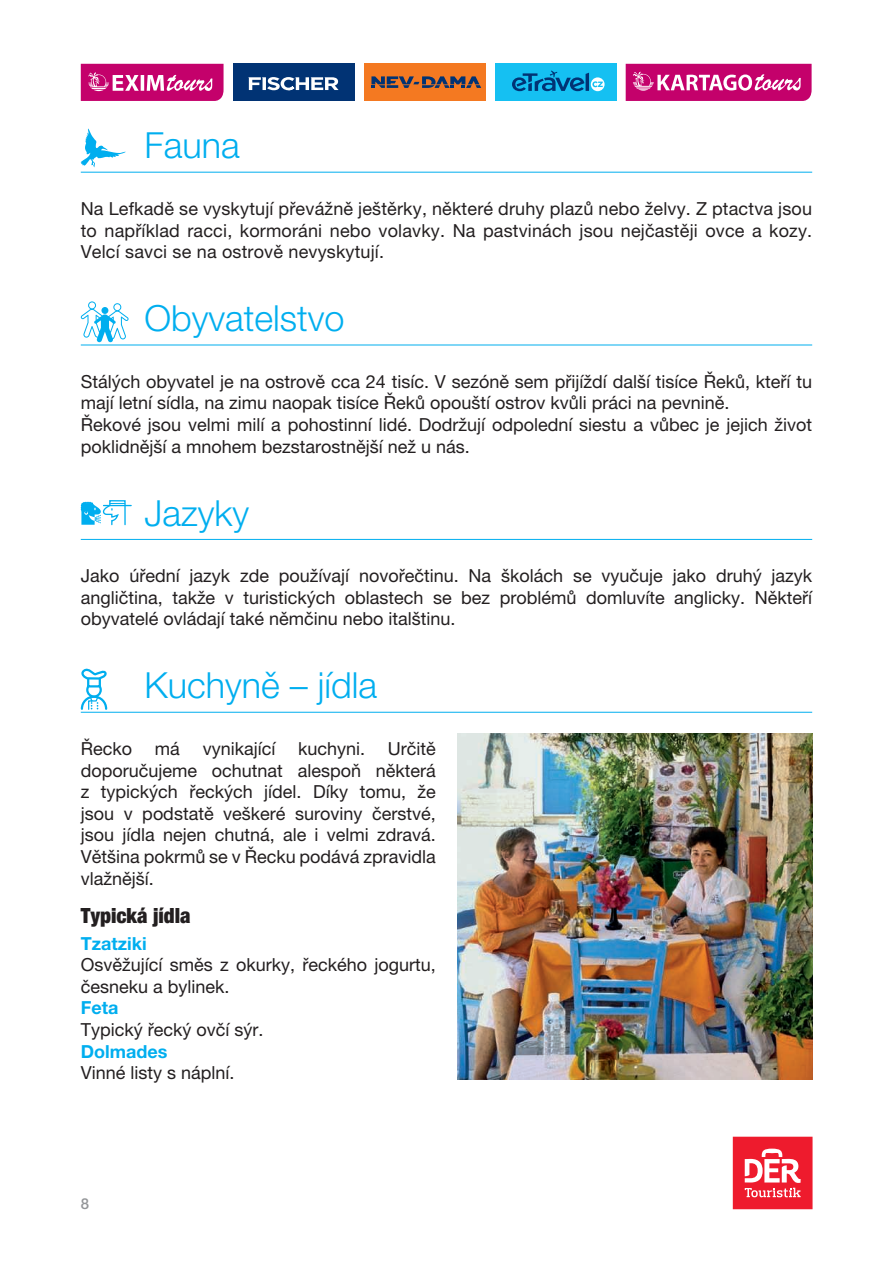
<style>
.page{position:relative;width:893px;height:1263px;background:#fff}
.page>*{position:absolute;margin:0;border:0;box-sizing:border-box;transform-origin:0 0}
.t1{font:300 36px "Helvetica Neue CE";color:#00aeef}
.t2{font:900 condensed 21px "Helvetica Neue CE";color:#231f20}
.t3{font:18px/21.6px "Helvetica Neue CE";color:#231f20;text-align:justify}
.t4{font:700 18px "Helvetica Neue CE";color:#00aeef}
.t5{font:500 15px "Helvetica Neue CE";color:#939598}
</style>
<div class="page">
<div style="left:233px;top:64px;width:121px;height:37px;background:#013374"></div>
<svg style="left:248px;top:77px;width:91px;height:13px"></svg>
<div style="left:364px;top:64px;width:121px;height:37px;background:#f47921"></div>
<svg style="left:371px;top:76px;width:110px;height:12px"></svg>
<div style="left:495px;top:64px;width:121px;height:37px;background:#15c0f2"></div>
<svg style="left:512px;top:71px;width:93px;height:20px"></svg>
<svg style="left:81px;top:64px;width:143px;height:37px;background:#cd2b83"></svg>
<svg style="left:626px;top:64px;width:186px;height:37px;background:#ce2c84"></svg>
<div style="left:733px;top:1137px;width:79px;height:72px;background:#ee1b2d"></div>
<svg style="left:745px;top:1148px;width:56px;height:49px"></svg>
<hr style="left:81px;top:172px;width:731px;height:1px;background:#00aeef">
<hr style="left:81px;top:345px;width:731px;height:1px;background:#00aeef">
<hr style="left:81px;top:539px;width:731px;height:1px;background:#00aeef">
<hr style="left:81px;top:712px;width:731px;height:1px;background:#00aeef">
<svg style="left:81px;top:129px;width:45px;height:38px"></svg>
<svg style="left:81px;top:301px;width:48px;height:41px"></svg>
<svg style="left:81px;top:500px;width:50px;height:25px"></svg>
<svg style="left:81px;top:669px;width:26px;height:41px"></svg>
<img style="left:457px;top:733px;width:355px;height:346px">
<h1 class="t1" style="left:145px;top:124px;width:97px">Fauna</h1>
<p class="t3" style="left:81px;top:198px;width:733px">Na Lefkadě se vyskytují převážně ještěrky, některé druhy plazů nebo želvy. Z ptactva jsou to například racci, kormoráni nebo volavky. Na pastvinách jsou nejčastěji ovce a kozy.<br>Velcí savci se na ostrově nevyskytují.</p>
<h1 class="t1" style="left:145px;top:297px;width:202px">Obyvatelstvo</h1>
<p class="t3" style="left:81px;top:371px;width:733px;text-align:left">Stálých obyvatel je na ostrově cca 24 tisíc. V sezóně sem přijíždí další tisíce Řeků, kteří tu mají letní sídla, na zimu naopak tisíce Řeků opouští ostrov kvůli práci na pevnině.<br>Řekové jsou velmi milí a pohostinní lidé. Dodržují odpolední siestu a vůbec je jejich život poklidnější a mnohem bezstarostnější než u nás.</p>
<h1 class="t1" style="left:145px;top:491px;width:106px">Jazyky</h1>
<p class="t3" style="left:81px;top:565px;width:733px">Jako úřední jazyk zde používají novořečtinu. Na školách se vyučuje jako druhý jazyk angličtina, takže v turistických oblastech se bez problémů domluvíte anglicky. Někteří obyvatelé ovládají také němčinu nebo italštinu.</p>
<h1 class="t1" style="left:145px;top:664px;width:234px">Kuchyně – jídla</h1>
<p class="t3" style="left:81px;top:738px;width:53px">Řecko</p>
<p class="t3" style="left:155px;top:738px;width:27px">má</p>
<p class="t3" style="left:203px;top:738px;width:74px">vynikající</p>
<p class="t3" style="left:298px;top:738px;width:69px">kuchyni.</p>
<p class="t3" style="left:81px;top:738px;width:357px;text-indent:307px">Určitě doporučujeme ochutnat alespoň některá z typických řeckých jídel. Díky tomu, že jsou v podstatě veškeré suroviny čerstvé, jsou jídla nejen chutná, ale i velmi zdravá.<br>Většina pokrmů se v Řecku podává zpravidla vlažnější.</p>
<p class="t2" style="left:81px;top:903px;width:111px">Typická jídla</p>
<p class="t4" style="left:81px;top:932px;width:67px">Tzatziki</p>
<p class="t3" style="left:81px;top:954px;width:357px">Osvěžující směs z okurky, řeckého jogurtu, česneku a bylinek.</p>
<p class="t4" style="left:81px;top:997px;width:39px">Feta</p>
<p class="t3" style="left:81px;top:1019px;width:184px">Typický řecký ovčí sýr.</p>
<p class="t4" style="left:81px;top:1040px;width:88px">Dolmades</p>
<p class="t3" style="left:81px;top:1062px;width:155px">Vinné listy s náplní.</p>
<p class="t5" style="left:81px;top:1194px;width:10px">8</p>
</div>
